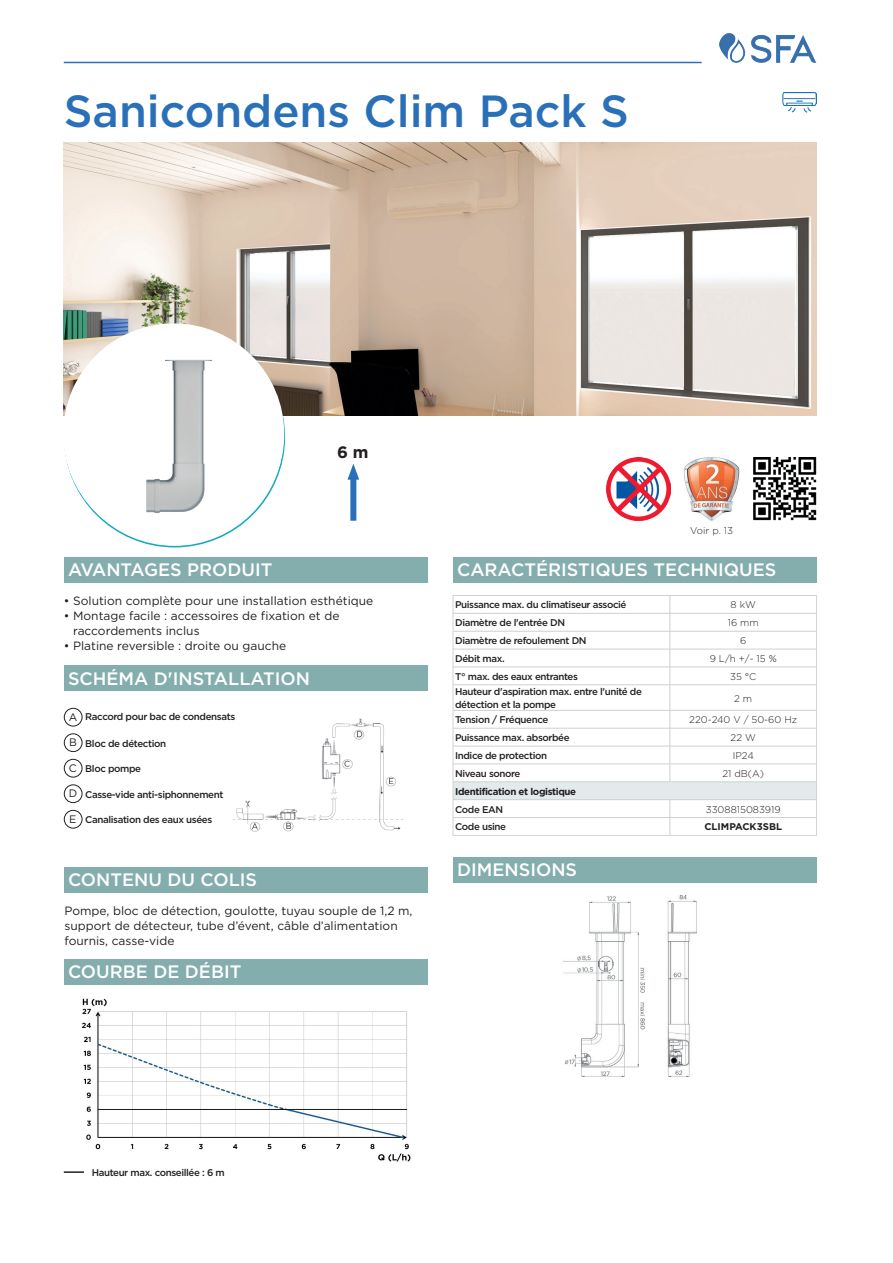
<style>
.page{position:relative;width:893px;height:1263px;background:#fff}
.page>*{position:absolute;margin:0;border:0;box-sizing:border-box;transform-origin:0 0}
.t1{font:500 45px "Gotham";color:#2a70b8}
.t2{font:500 18px "Gotham";color:#fff}
.t3{font:700 16.5px "Gotham";color:#231f20}
.t4{font:12px/15px "Gotham";color:#231f20}
.t5{font:10.8px "Gotham";color:#231f20}
.t6{font:500 9.75px/13.5px "Gotham";letter-spacing:-.04em;color:#231f20}
.t7{font:300 9.75px "Gotham";color:#231f20}
.t8{font:700 9.75px "Gotham";letter-spacing:-.04em;color:#231f20}
.t9{font:700 9.75px "Gotham";color:#231f20}
</style>
<div class="page">
<img style="left:719px;top:33px;width:97px;height:30px">
<hr style="left:64px;top:62px;width:638px;height:1px;background:#2a70b8">
<div style="left:64px;top:557px;width:363px;height:26px;background:#84adae"></div>
<div style="left:64px;top:867px;width:363px;height:26px;background:#84adae"></div>
<img style="left:82px;top:998px;width:329px;height:164px">
<div style="left:64px;top:959px;width:363px;height:25px;background:#84adae"></div>
<img style="left:563px;top:895px;width:134px;height:182px">
<div style="left:453px;top:857px;width:363px;height:25px;background:#84adae"></div>
<div style="left:453px;top:557px;width:363px;height:26px;background:#84adae"></div>
<div style="left:64px;top:665px;width:363px;height:26px;background:#84adae"></div>
<img style="left:64px;top:142px;width:752px;height:274px">
<div style="left:63px;top:323px;width:221px;height:222px;background:#fff;border-radius:50%"></div>
<img style="left:782px;top:93px;width:34px;height:20px">
<img style="left:606px;top:457px;width:64px;height:64px">
<img style="left:683px;top:457px;width:57px;height:64px">
<img style="left:753px;top:457px;width:64px;height:64px">
<hr style="left:64px;top:1171px;width:20px;height:2px;background:#231f20">
<div style="left:350px;top:474px;width:6px;height:47px;background:#2a70b8"></div>
<svg style="left:347px;top:464px;width:12px;height:16px"></svg>
<div style="left:64px;top:708px;width:18px;height:18px;border:1px solid #231f20;border-radius:50%"></div>
<div style="left:64px;top:733px;width:18px;height:19px;border:1px solid #231f20;border-radius:50%"></div>
<div style="left:64px;top:759px;width:18px;height:18px;border:1px solid #231f20;border-radius:50%"></div>
<div style="left:64px;top:784px;width:18px;height:19px;border:1px solid #231f20;border-radius:50%"></div>
<div style="left:64px;top:810px;width:18px;height:18px;border:1px solid #231f20;border-radius:50%"></div>
<img style="left:232px;top:718px;width:171px;height:114px">
<div style="left:453px;top:782px;width:364px;height:18px;background:#e2eaeb"></div>
<hr style="left:453px;top:595px;width:217px;height:1px;background:#cfd0d2">
<hr style="left:670px;top:595px;width:147px;height:1px;background:#cfd0d2">
<hr style="left:453px;top:613px;width:217px;height:1px;background:#cfd0d2">
<hr style="left:670px;top:613px;width:146px;height:1px;background:#cfd0d2">
<hr style="left:453px;top:631px;width:217px;height:1px;background:#cfd0d2">
<hr style="left:670px;top:631px;width:146px;height:1px;background:#cfd0d2">
<hr style="left:453px;top:649px;width:217px;height:1px;background:#cfd0d2">
<hr style="left:670px;top:649px;width:146px;height:1px;background:#cfd0d2">
<hr style="left:453px;top:667px;width:217px;height:1px;background:#cfd0d2">
<hr style="left:670px;top:667px;width:146px;height:1px;background:#cfd0d2">
<hr style="left:453px;top:684px;width:217px;height:1px;background:#cfd0d2">
<hr style="left:670px;top:684px;width:146px;height:1px;background:#cfd0d2">
<hr style="left:453px;top:710px;width:217px;height:1px;background:#cfd0d2">
<hr style="left:670px;top:710px;width:146px;height:1px;background:#cfd0d2">
<hr style="left:453px;top:728px;width:217px;height:1px;background:#cfd0d2">
<hr style="left:670px;top:728px;width:146px;height:1px;background:#cfd0d2">
<hr style="left:453px;top:746px;width:217px;height:1px;background:#cfd0d2">
<hr style="left:670px;top:746px;width:146px;height:1px;background:#cfd0d2">
<hr style="left:453px;top:764px;width:217px;height:1px;background:#cfd0d2">
<hr style="left:670px;top:764px;width:146px;height:1px;background:#cfd0d2">
<svg style="left:670px;top:596px;width:1px;height:185px"></svg>
<hr style="left:453px;top:781px;width:217px;height:1px;background:#cfd0d2">
<hr style="left:670px;top:781px;width:146px;height:1px;background:#cfd0d2">
<hr style="left:453px;top:799px;width:217px;height:1px;background:#cfd0d2">
<hr style="left:670px;top:799px;width:146px;height:1px;background:#cfd0d2">
<hr style="left:453px;top:817px;width:217px;height:1px;background:#cfd0d2">
<hr style="left:670px;top:817px;width:146px;height:1px;background:#cfd0d2">
<svg style="left:670px;top:800px;width:1px;height:35px"></svg>
<svg style="left:453px;top:596px;width:1px;height:239px"></svg>
<svg style="left:816px;top:596px;width:1px;height:239px"></svg>
<hr style="left:453px;top:835px;width:217px;height:1px;background:#d1d2d4">
<hr style="left:670px;top:835px;width:147px;height:1px;background:#d1d2d4">
<img style="left:146px;top:357px;width:108px;height:157px">
<h1 class="t1" style="left:64px;top:82px;width:567px">Sanicondens Clim Pack S</h1>
<h2 class="t2" style="left:68px;top:558px;width:206px">AVANTAGES PRODUIT</h2>
<h3 class="t3" style="left:337px;top:441px;width:33px">6 m</h3>
<p class="t4" style="left:64px;top:593px;width:311px">• Solution complète pour une installation esthétique</p>
<p class="t4" style="left:73px;top:608px;width:268px;text-indent:-9px">• Montage facile : accessoires de fixation et de raccordements inclus</p>
<p class="t4" style="left:64px;top:638px;width:224px">• Platine reversible : droite ou gauche</p>
<h2 class="t2" style="left:68px;top:666px;width:243px">SCHÉMA D'INSTALLATION</h2>
<p class="t5" style="left:69px;top:710px;width:10px">A</p>
<p class="t5" style="left:69px;top:735px;width:9px">B</p>
<p class="t5" style="left:69px;top:761px;width:9px">C</p>
<p class="t5" style="left:69px;top:786px;width:10px">D</p>
<p class="t5" style="left:69px;top:812px;width:9px">E</p>
<p class="t6" style="left:85px;top:710px;width:151px">Raccord pour bac de condensats</p>
<p class="t6" style="left:85px;top:736px;width:82px">Bloc de détection</p>
<p class="t6" style="left:85px;top:762px;width:57px">Bloc pompe</p>
<p class="t6" style="left:85px;top:787px;width:140px">Casse-vide anti-siphonnement</p>
<p class="t6" style="left:85px;top:813px;width:128px">Canalisation des eaux usées</p>
<h2 class="t2" style="left:68px;top:868px;width:191px">CONTENU DU COLIS</h2>
<p class="t4" style="left:64px;top:903px;width:350px">Pompe, bloc de détection, goulotte, tuyau souple de 1,2 m, support de détecteur, tube d’évent, câble d’alimentation fournis, casse-vide</p>
<h2 class="t2" style="left:68px;top:960px;width:175px">COURBE DE DÉBIT</h2>
<p class="t7" style="left:690px;top:524px;width:44px">Voir p. 13</p>
<h2 class="t2" style="left:457px;top:558px;width:321px">CARACTÉRISTIQUES TECHNIQUES</h2>
<p class="t6" style="left:455px;top:598px;width:173px">Puissance max. du climatiseur associé</p>
<p class="t7" style="left:731px;top:599px;width:27px">8 kW</p>
<p class="t6" style="left:455px;top:616px;width:111px">Diamètre de l'entrée DN</p>
<p class="t7" style="left:728px;top:617px;width:32px">16 mm</p>
<p class="t6" style="left:455px;top:634px;width:133px">Diamètre de refoulement DN</p>
<p class="t7" style="left:740px;top:634px;width:8px">6</p>
<p class="t6" style="left:455px;top:652px;width:51px">Débit max.</p>
<p class="t7" style="left:710px;top:652px;width:68px">9 L/h +/- 15 %</p>
<p class="t6" style="left:455px;top:669px;width:124px">T° max. des eaux entrantes</p>
<p class="t7" style="left:730px;top:670px;width:28px">35 °C</p>
<p class="t6" style="left:455px;top:684px;width:188px">Hauteur d'aspiration max. entre l'unité de détection et la pompe</p>
<p class="t7" style="left:734px;top:692px;width:19px">2 m</p>
<p class="t6" style="left:455px;top:713px;width:95px">Tension / Fréquence</p>
<p class="t7" style="left:689px;top:714px;width:109px">220-240 V / 50-60 Hz</p>
<p class="t6" style="left:455px;top:731px;width:116px">Puissance max. absorbée</p>
<p class="t7" style="left:731px;top:731px;width:27px">22 W</p>
<p class="t6" style="left:455px;top:749px;width:94px">Indice de protection</p>
<p class="t7" style="left:733px;top:749px;width:23px">IP24</p>
<p class="t6" style="left:455px;top:766px;width:67px">Niveau sonore</p>
<p class="t7" style="left:722px;top:767px;width:43px">21 dB(A)</p>
<p class="t8" style="left:455px;top:785px;width:123px">Identification et logistique</p>
<p class="t6" style="left:455px;top:802px;width:50px">Code EAN</p>
<p class="t7" style="left:706px;top:803px;width:77px">3308815083919</p>
<p class="t6" style="left:455px;top:820px;width:53px">Code usine</p>
<p class="t9" style="left:704px;top:820px;width:79px">CLIMPACK3SBL</p>
<h2 class="t2" style="left:457px;top:858px;width:121px">DIMENSIONS</h2>
<p class="t6" style="left:92px;top:1165px;width:135px">Hauteur max. conseillée : 6 m</p>
</div>
